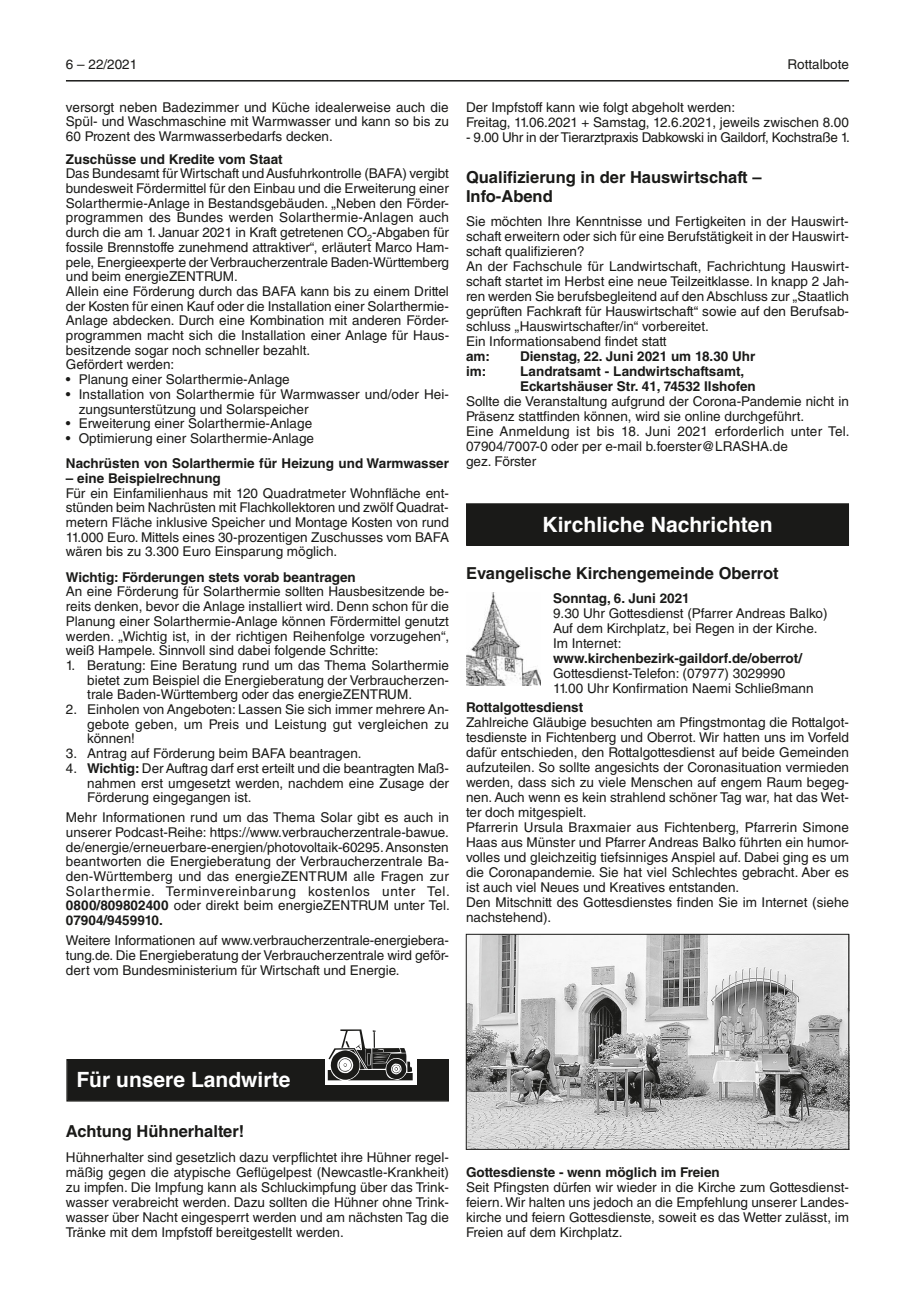
<style>
.page{position:relative;width:915px;height:1297px;background:#fff}
.page>*{position:absolute;margin:0;border:0;box-sizing:border-box;transform-origin:0 0}
.t1{font:700 21px "Helvetica";color:#fff}
.t2{font:700 16.5px/19.5px "Helvetica LT Std";color:#1a1a18}
.t3{font:13.5px/14.7px "Helvetica LT Std";color:#1a1a18;text-align:justify}
.t4{font:700 13.5px/15px "Helvetica LT Std";color:#1a1a18}
.t5{font:13.5px "Helvetica LT Std";letter-spacing:-.02em;color:#1a1a18}
.s1{font-weight:700}
</style>
<div class="page">
<hr style="left:66px;top:80px;width:782px;height:2px;background:#1a1a18">
<div style="left:68px;top:1060px;width:379px;height:40px;background:#1a1a18"></div>
<div style="left:66px;top:1059px;width:383px;height:42px;border:2px solid #1a1a18"></div>
<div style="left:324px;top:1025px;width:92px;height:59px;background:#fff"></div>
<svg style="left:327px;top:1029px;width:86px;height:51px"></svg>
<div style="left:466px;top:504px;width:382px;height:41px;background:#1a1a18"></div>
<div style="left:466px;top:503px;width:382px;height:43px;border:2px solid #1a1a18"></div>
<img style="left:468px;top:936px;width:378px;height:211px">
<div style="left:466px;top:934px;width:382px;height:215px;border:1px solid #1a1a18"></div>
<img style="left:466px;top:593px;width:74px;height:92px">
<p class="t3" style="left:66px;top:57px;width:73px">6 – 22/2021</p>
<p class="t3" style="left:787px;top:57px;width:63px">Rottalbote</p>
<p class="t3" style="left:66px;top:100px;width:384px">versorgt neben Badezimmer und Küche idealerweise auch die Spül- und Waschmaschine mit Warmwasser und kann so bis zu 60 Prozent des Warmwasserbedarfs decken.</p>
<p class="t4" style="left:66px;top:151px;width:218px">Zuschüsse und Kredite vom Staat</p>
<p class="t3" style="left:66px;top:166px;width:384px;text-align:left">Das Bundesamt für Wirtschaft und Ausfuhrkontrolle (BAFA) vergibt bundesweit Fördermittel für den Einbau und die Erweiterung einer Solarthermie-Anlage in Bestandsgebäuden. „Neben den Förder&shy;programmen des Bundes werden Solarthermie-Anlagen auch durch die am 1. Januar 2021 in Kraft getretenen CO<sub>2</sub>-Abgaben für fossile Brennstoffe zunehmend attraktiver“, erläutert Marco Ham&shy;pele, Energieexperte der Verbraucherzentrale Baden-Württemberg und beim energieZENTRUM.<br>Allein eine Förderung durch das BAFA kann bis zu einem Drittel der Kosten für einen Kauf oder die Installation einer Solarthermie-Anlage abdecken. Durch eine Kombination mit anderen Förder&shy;programmen macht sich die Installation einer Anlage für Haus&shy;besitzende sogar noch schneller bezahlt.<br>Gefördert werden:</p>
<p class="t3" style="left:66px;top:372px;width:225px">• Planung einer Solarthermie-Anlage</p>
<p class="t3" style="left:79px;top:387px;width:372px;text-indent:-13px">• Installation von Solarthermie für Warmwasser und/oder Hei&shy;zungsunterstützung und Solarspeicher</p>
<p class="t3" style="left:66px;top:416px;width:248px">• Erweiterung einer Solarthermie-Anlage</p>
<p class="t3" style="left:66px;top:431px;width:249px">• Optimierung einer Solarthermie-Anlage</p>
<p class="t4" style="left:66px;top:456px;width:384px">Nachrüsten von Solarthermie für Heizung und Warmwasser</p>
<p class="t4" style="left:66px;top:470px;width:156px">– eine Beispielrechnung</p>
<p class="t3" style="left:66px;top:485px;width:384px">Für ein Einfamilienhaus mit 120 Quadratmeter Wohnfläche ent&shy;stünden beim Nachrüsten mit Flachkollektoren und zwölf Quadrat&shy;metern Fläche inklusive Speicher und Montage Kosten von rund 11.000 Euro. Mittels eines 30-prozentigen Zuschusses vom BAFA wären bis zu 3.300 Euro Einsparung möglich.</p>
<p class="t4" style="left:66px;top:569px;width:291px">Wichtig: Förderungen stets vorab beantragen</p>
<p class="t3" style="left:66px;top:584px;width:384px">An eine Förderung für Solarthermie sollten Hausbesitzende be&shy;reits denken, bevor die Anlage installiert wird. Denn schon für die Planung einer Solarthermie-Anlage können Fördermittel genutzt werden. „Wichtig ist, in der richtigen Reihenfolge vorzugehen“, weiß Hampele. Sinnvoll sind dabei folgende Schritte:</p>
<p class="t3" style="left:87px;top:658px;width:363px;text-indent:-21px">1. Beratung: Eine Beratung rund um das Thema Solarthermie bietet zum Beispiel die Energieberatung der Verbraucherzen&shy;trale Baden-Württemberg oder das energieZENTRUM.</p>
<p class="t3" style="left:87px;top:702px;width:363px;text-indent:-21px">2. Einholen von Angeboten: Lassen Sie sich immer mehrere An&shy;gebote geben, um Preis und Leistung gut vergleichen zu können!</p>
<p class="t3" style="left:66px;top:746px;width:297px">3. Antrag auf Förderung beim BAFA beantragen.</p>
<p class="t3" style="left:87px;top:761px;width:363px;text-indent:-21px">4. <span class="s1">Wichtig:</span> Der Auftrag darf erst erteilt und die beantragten Maß&shy;nahmen erst umgesetzt werden, nachdem eine Zusage der Förderung eingegangen ist.</p>
<p class="t3" style="left:66px;top:810px;width:385px">Mehr Informationen rund um das Thema Solar gibt es auch in unserer Podcast-Reihe: https://www.verbraucherzentrale-bawue. de/energie/erneuerbare-energien/photovoltaik-60295. Ansonsten beantworten die Energieberatung der Verbraucherzentrale Ba&shy;den-Württemberg und das energieZENTRUM alle Fragen zur Solarthermie. Terminvereinbarung kostenlos unter Tel.<br><span class="s1">0800/809802400</span> oder direkt beim energieZENTRUM unter Tel.<br><span class="s1">07904/9459910.</span></p>
<p class="t3" style="left:66px;top:933px;width:384px">Weitere Informationen auf www.verbraucherzentrale-energiebera&shy;tung.de. Die Energieberatung der Verbraucherzentrale wird geför&shy;dert vom Bundesministerium für Wirtschaft und Energie.</p>
<p class="t3" style="left:466px;top:99px;width:384px">Der Impfstoff kann wie folgt abgeholt werden:<br>Freitag, 11.06.2021 + Samstag, 12.6.2021, jeweils zwischen 8.00</p>
<p class="t5" style="left:466px;top:129px;width:385px">- 9.00 Uhr in der Tierarztpraxis Dabkowski in Gaildorf, Kochstraße 1.</p>
<p class="t2" style="left:466px;top:167px;width:297px">Qualifizierung in der Hauswirtschaft –<br>Info-Abend</p>
<p class="t3" style="left:466px;top:214px;width:384px;text-align:left">Sie möchten Ihre Kenntnisse und Fertigkeiten in der Hauswirt&shy;schaft erweitern oder sich für eine Berufstätigkeit in der Hauswirt&shy;schaft qualifizieren?<br>An der Fachschule für Landwirtschaft, Fachrichtung Hauswirt&shy;schaft startet im Herbst eine neue Teilzeitklasse. In knapp 2 Jah&shy;ren werden Sie berufsbegleitend auf den Abschluss zur „Staatlich geprüften Fachkraft für Hauswirtschaft“ sowie auf den Berufsab&shy;schluss „Hauswirtschafter/in“ vorbereitet.<br>Ein Informationsabend findet statt</p>
<p class="t4" style="left:466px;top:349px;width:26px">am:</p>
<p class="t4" style="left:520px;top:349px;width:237px">Dienstag, 22. Juni 2021 um 18.30 Uhr</p>
<p class="t4" style="left:466px;top:364px;width:22px">im:</p>
<p class="t4" style="left:520px;top:364px;width:237px">Landratsamt - Landwirtschaftsamt,<br>Eckartshäuser Str. 41, 74532 Ilshofen</p>
<p class="t3" style="left:466px;top:394px;width:385px;text-align:left">Sollte die Veranstaltung aufgrund der Corona-Pandemie nicht in Präsenz stattfinden können, wird sie online durchgeführt.<br>Eine Anmeldung ist bis 18. Juni 2021 erforderlich unter Tel.<br>07904/7007-0 oder per e-mail b.foerster@LRASHA.de<br>gez. Förster</p>
<h1 class="t1" style="left:542px;top:508px;width:231px">Kirchliche Nachrichten</h1>
<p class="t2" style="left:466px;top:563px;width:314px">Evangelische Kirchengemeinde Oberrot</p>
<p class="t4" style="left:553px;top:590px;width:138px">Sonntag, 6. Juni 2021</p>
<p class="t3" style="left:553px;top:606px;width:276px;text-align:left">9.30 Uhr Gottesdienst (Pfarrer Andreas Balko)<br>Auf dem Kirchplatz, bei Regen in der Kirche.<br>Im Internet:</p>
<p class="t4" style="left:553px;top:650px;width:250px">www.kirchenbezirk-gaildorf.de/oberrot/</p>
<p class="t3" style="left:553px;top:666px;width:262px">Gottesdienst-Telefon: (07977) 3029990<br>11.00 Uhr Konfirmation Naemi Schließmann</p>
<p class="t4" style="left:466px;top:700px;width:119px">Rottalgottesdienst</p>
<p class="t3" style="left:466px;top:715px;width:384px;text-align:left">Zahlreiche Gläubige besuchten am Pfingstmontag die Rottalgot&shy;tesdienste in Fichtenberg und Oberrot. Wir hatten uns im Vorfeld dafür entschieden, den Rottalgottesdienst auf beide Gemeinden aufzuteilen. So sollte angesichts der Coronasituation vermieden werden, dass sich zu viele Menschen auf engem Raum begeg&shy;nen. Auch wenn es kein strahlend schöner Tag war, hat das Wet&shy;ter doch mitgespielt.<br>Pfarrerin Ursula Braxmaier aus Fichtenberg, Pfarrerin Simone Haas aus Münster und Pfarrer Andreas Balko führten ein humor&shy;volles und gleichzeitig tiefsinniges Anspiel auf. Dabei ging es um die Coronapandemie. Sie hat viel Schlechtes gebracht. Aber es ist auch viel Neues und Kreatives entstanden.<br>Den Mitschnitt des Gottesdienstes finden Sie im Internet (siehe nachstehend).</p>
<h1 class="t1" style="left:76px;top:1063px;width:215px">Für unsere Landwirte</h1>
<p class="t2" style="left:66px;top:1121px;width:180px">Achtung Hühnerhalter!</p>
<p class="t3" style="left:66px;top:1150px;width:384px">Hühnerhalter sind gesetzlich dazu verpflichtet ihre Hühner regel&shy;mäßig gegen die atypische Geflügelpest (Newcastle-Krankheit) zu impfen. Die Impfung kann als Schluckimpfung über das Trink&shy;wasser verabreicht werden. Dazu sollten die Hühner ohne Trink&shy;wasser über Nacht eingesperrt werden und am nächsten Tag die Tränke mit dem Impfstoff bereitgestellt werden.</p>
<p class="t4" style="left:466px;top:1165px;width:255px">Gottesdienste - wenn möglich im Freien</p>
<p class="t3" style="left:466px;top:1180px;width:384px">Seit Pfingsten dürfen wir wieder in die Kirche zum Gottesdienst&shy;feiern. Wir halten uns jedoch an die Empfehlung unserer Landes&shy;kirche und feiern Gottesdienste, soweit es das Wetter zulässt, im Freien auf dem Kirchplatz.</p>
</div>
